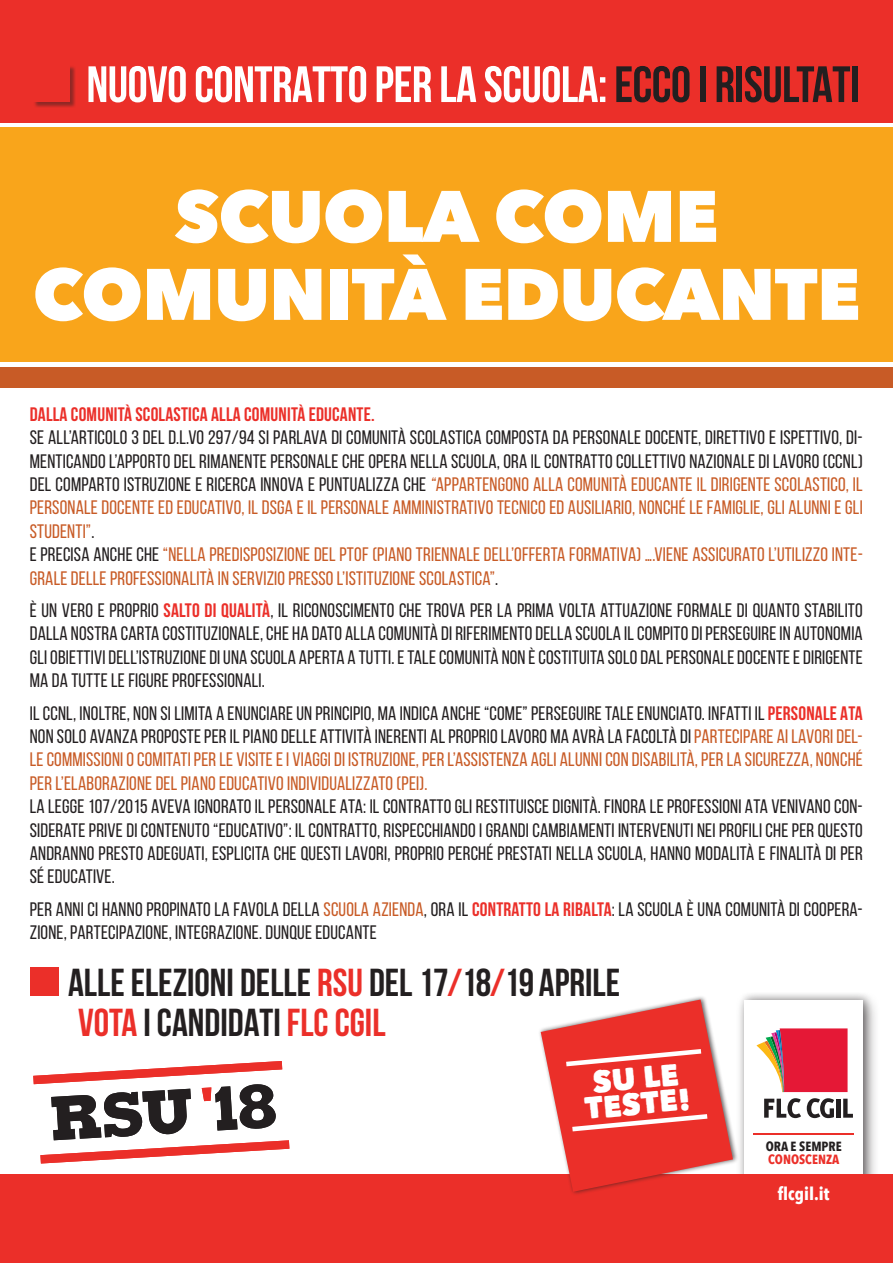
<style>
.page{position:relative;width:893px;height:1263px;background:#fff}
.page>*{position:absolute;margin:0;border:0;box-sizing:border-box;transform-origin:0 0}
.t1{font:800 72px/78px "Avenir Next";letter-spacing:-.01em;color:#fff;text-align:center}
.t2{font:700 51px "Bebas Neue";letter-spacing:-.01em;color:#fff}
.t3{font:700 39px/40.5px "Bebas Neue";color:#231f20}
.t4{font:30.75px/25.3px "Matiz";color:#fff;text-align:center}
.t5{font:19.5px/23.4px "Bebas Neue";letter-spacing:.01em;color:#c85b26}
.t6{font:19.5px/23.4px "Bebas Neue";letter-spacing:.01em;color:#231f20;text-align:justify}
.t7{font:700 19.5px "Bebas Neue";letter-spacing:.01em;color:#eb2f29}
.t8{font:700 17.85px "Avenir Next Condensed";color:#fff}
.t9{font:700 13.35px "Avenir Next Condensed";color:#231f20}
.t10{font:700 13.35px "Avenir Next Condensed";color:#eb2f29}
.s1{color:#231f20}
.s2{font-weight:700;color:#eb2f29}
.s3{color:#c85b26}
.s4{color:#eb2f29}
</style>
<div class="page">
<div style="left:0;top:0;width:893px;height:122px;background:#eb2f29"></div>
<div style="left:0;top:128px;width:893px;height:234px;background:#f9a51b"></div>
<div style="left:735px;top:990px;width:145px;height:238px;background:#f8f7f8"></div>
<div style="left:738px;top:991px;width:135px;height:226px;background:#231f20;opacity:.4"></div>
<div style="left:744px;top:1000px;width:119px;height:210px;background:#fff"></div>
<svg style="left:756px;top:1028px;width:97px;height:90px"></svg>
<hr style="left:753px;top:1132px;width:101px;height:2px;background:#eb2f29">
<div style="left:0;top:1174px;width:893px;height:89px;background:#eb2f29"></div>
<div style="left:538px;top:995px;width:200px;height:201px;background:#231f20;opacity:.68"></div>
<svg style="left:541px;top:999px;width:192px;height:193px"></svg>
<div style="left:33px;top:65px;width:43px;height:43px;background:#231f20;opacity:.46"></div>
<div style="left:33px;top:66px;width:37px;height:36px;background:#eb2f29"></div>
<div style="left:0;top:367px;width:893px;height:21px;background:#c85b26"></div>
<svg style="left:33px;top:1061px;width:256px;height:102px"></svg>
<div style="left:30px;top:967px;width:28px;height:29px;background:#eb2f29"></div>
<h2 class="t2" style="left:87px;top:56px;width:775px">NUOVO CONTRATTO PER LA SCUOLA: <span class="s1">ECCO I RISULTATI</span></h2>
<h1 class="t1" style="left:33px;top:177px;width:829px">SCUOLA COME<br>COMUNITÀ EDUCANTE</h1>
<p class="t7" style="left:30px;top:403px;width:346px">DALLA COMUNITÀ SCOLASTICA ALLA COMUNITÀ EDUCANTE.</p>
<p class="t5" style="left:30px;top:425px;width:835px"><span class="s1">SE ALL’ARTICOLO 3 DEL D.L.VO 297/94 SI PARLAVA DI COMUNITÀ SCOLASTICA COMPOSTA DA PERSONALE DOCENTE, DIRETTIVO E ISPETTIVO, DI-MENTICANDO L’APPORTO DEL RIMANENTE PERSONALE CHE OPERA NELLA SCUOLA, ORA IL CONTRATTO COLLETTIVO NAZIONALE DI LAVORO (CCNL)<br>DEL COMPARTO ISTRUZIONE E RICERCA INNOVA E PUNTUALIZZA CHE</span> “APPARTENGONO ALLA COMUNITÀ EDUCANTE IL DIRIGENTE SCOLASTICO, IL PERSONALE DOCENTE ED EDUCATIVO, IL DSGA E IL PERSONALE AMMINISTRATIVO TECNICO ED AUSILIARIO, NONCHÉ LE FAMIGLIE, GLI ALUNNI E GLI STUDENTI”<span class="s1">.<br>E PRECISA ANCHE CHE</span> “NELLA PREDISPOSIZIONE DEL PTOF (PIANO TRIENNALE DELL’OFFERTA FORMATIVA) ….VIENE ASSICURATO L’UTILIZZO INTE-GRALE DELLE PROFESSIONALITÀ IN SERVIZIO PRESSO L’ISTITUZIONE SCOLASTICA”<span class="s1">.</span></p>
<p class="t6" style="left:30px;top:598px;width:835px">È UN VERO E PROPRIO <span class="s2">SALTO DI QUALITÀ</span>, IL RICONOSCIMENTO CHE TROVA PER LA PRIMA VOLTA ATTUAZIONE FORMALE DI QUANTO STABILITO DALLA NOSTRA CARTA COSTITUZIONALE, CHE HA DATO ALLA COMUNITÀ DI RIFERIMENTO DELLA SCUOLA IL COMPITO DI PERSEGUIRE IN AUTONOMIA GLI OBIETTIVI DELL’ISTRUZIONE DI UNA SCUOLA APERTA A TUTTI. E TALE COMUNITÀ NON È COSTITUITA SOLO DAL PERSONALE DOCENTE E DIRIGENTE MA DA TUTTE LE FIGURE PROFESSIONALI.</p>
<p class="t5" style="left:30px;top:701px;width:835px;text-align:justify"><span class="s1">IL CCNL, INOLTRE, NON SI LIMITA A ENUNCIARE UN PRINCIPIO, MA INDICA ANCHE “COME” PERSEGUIRE TALE ENUNCIATO. INFATTI IL</span> <span class="s2">PERSONALE ATA </span><span class="s1">NON SOLO AVANZA PROPOSTE PER IL PIANO DELLE ATTIVITÀ INERENTI AL PROPRIO LAVORO MA AVRÀ LA FACOLTÀ DI</span> PARTECIPARE AI LAVORI DEL-LE COMMISSIONI O COMITATI PER LE VISITE E I VIAGGI DI ISTRUZIONE, PER L’ASSISTENZA AGLI ALUNNI CON DISABILITÀ, PER LA SICUREZZA, NONCHÉ PER L’ELABORAZIONE DEL PIANO EDUCATIVO INDIVIDUALIZZATO (PEI).</p>
<p class="t6" style="left:30px;top:795px;width:835px">LA LEGGE 107/2015 AVEVA IGNORATO IL PERSONALE ATA: IL CONTRATTO GLI RESTITUISCE DIGNITÀ. FINORA LE PROFESSIONI ATA VENIVANO CON-SIDERATE PRIVE DI CONTENUTO “EDUCATIVO”: IL CONTRATTO, RISPECCHIANDO I GRANDI CAMBIAMENTI INTERVENUTI NEI PROFILI CHE PER QUESTO ANDRANNO PRESTO ADEGUATI, ESPLICITA CHE QUESTI LAVORI, PROPRIO PERCHÉ PRESTATI NELLA SCUOLA, HANNO MODALITÀ E FINALITÀ DI PER SÉ EDUCATIVE.</p>
<p class="t6" style="left:30px;top:897px;width:834px">PER ANNI CI HANNO PROPINATO LA FAVOLA DELLA <span class="s3">SCUOLA AZIENDA</span>, ORA IL <span class="s2">CONTRATTO LA RIBALTA</span>: LA SCUOLA È UNA COMUNITÀ DI COOPERA-<br>ZIONE, PARTECIPAZIONE, INTEGRAZIONE. DUNQUE EDUCANTE</p>
<h3 class="t3" style="left:68px;top:961px;width:554px">ALLE ELEZIONI DELLE <span class="s4">RSU</span> DEL 17<span class="s4">/</span>18<span class="s4">/</span>19 APRILE<br><span class="s4">VOTA</span> I CANDIDATI <span class="s4">FLC CGIL</span></h3>
<h3 class="t4" style="left:582px;top:1070px;width:108px;rotate:-5deg">SU LE<br>TESTE!</h3>
<p class="t9" style="left:766px;top:1138px;width:77px">ORA E SEMPRE</p>
<p class="t10" style="left:768px;top:1151px;width:73px">CONOSCENZA</p>
<p class="t8" style="left:778px;top:1183px;width:53px">flcgil.it</p>
</div>
